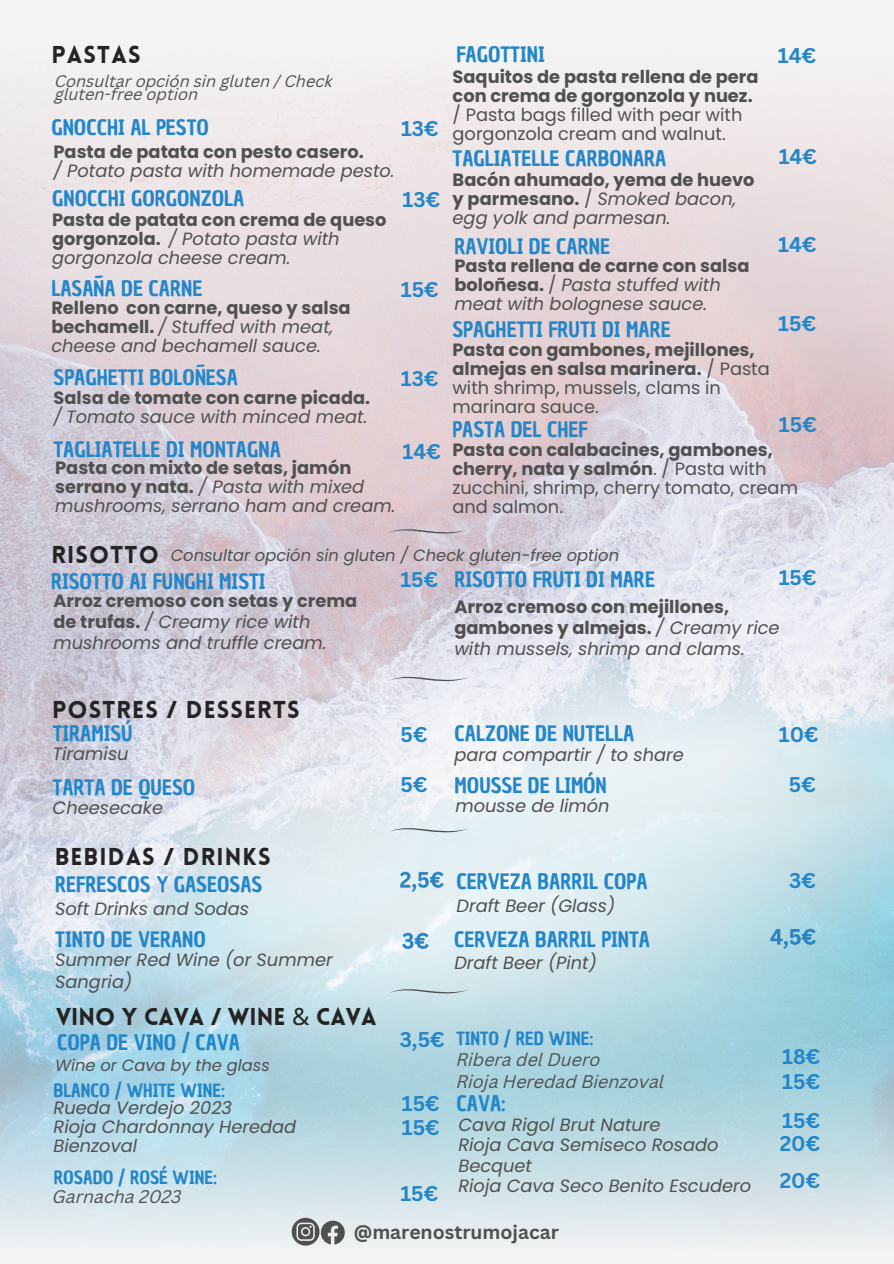
<style>
.page{position:relative;width:894px;height:1264px;background:#fff}
.page>*{position:absolute;margin:0;border:0;box-sizing:border-box;transform-origin:0 0}
.t1{font:900 23.7px "Lovelo";letter-spacing:.05em;color:#242424}
.t2{font:900 23.7px "Lovelo";color:#242424}
.t3{font:20.7px "Chau Philomene One";color:#2386c8}
.t4{font:700 20.7px "Canva Sans";color:#2386c8}
.t5{font:700 19.2px "Canva Sans";color:#505050}
.t6{font:italic 17.85px/18.9px "Poppins";color:#505050}
.t7{font:700 17.85px/18.9px "Poppins";color:#505050}
.t8{font:17.85px/18.9px "Poppins";color:#505050}
.t9{font:italic 17.85px "Canva Sans";color:#505050}
.t10{font:17.85px "Chau Philomene One";color:#2386c8}
.t11{font:italic 16.35px "Poppins";color:#505050}
.t12{font:italic 16.35px/13.4px "Canva Sans";color:#505050}
.s1{font-weight:400;font-style:italic}
.s2{font-weight:700;font-style:normal}
.s3{font-weight:400}
.s4{font-style:normal}
.s5{font-weight:700}
.s6{font-family:"Noto Sans";font-weight:400}
</style>
<div class="page">
<img style="left:0;top:34px;width:893px;height:1223px">
<svg style="left:291px;top:1217px;width:53px;height:28px"></svg>
<svg style="left:387px;top:527px;width:80px;height:7px"></svg>
<svg style="left:389px;top:675px;width:79px;height:6px"></svg>
<svg style="left:0;top:727px;width:893px;height:389px;background:#c8e0e8"></svg>
<svg style="left:389px;top:826px;width:79px;height:6px"></svg>
<svg style="left:389px;top:987px;width:79px;height:6px"></svg>
<svg style="left:547px;top:893px;width:11px;height:15px"></svg>
<img style="left:397px;top:865px;width:49px;height:30px">
<img style="left:399px;top:926px;width:33px;height:29px">
<img style="left:767px;top:922px;width:52px;height:30px">
<h2 class="t1" style="left:51px;top:46px;width:90px">PASTAS</h2>
<h2 class="t12" style="left:55px;top:76px;width:279px">Consultar opción sin gluten / Check gluten-free option</h2>
<h2 class="t3" style="left:51px;top:113px;width:159px">GNOCCHI AL PESTO</h2>
<h2 class="t4" style="left:401px;top:114px;width:39px">13€</h2>
<h3 class="t7" style="left:53px;top:142px;width:312px">Pasta de patata con pesto casero.</h3>
<h3 class="t6" style="left:53px;top:161px;width:342px">/ Potato pasta with homemade pesto.</h3>
<p class="t3" style="left:52px;top:184px;width:194px">GNOCCHI GORGONZOLA</p>
<p class="t4" style="left:402px;top:185px;width:39px">13€</p>
<p class="t7" style="left:52px;top:210px;width:336px">Pasta de patata con crema de queso gorgonzola. <span class="s1">/ Potato pasta with gorgonzola cheese cream.</span></p>
<h2 class="t3" style="left:51px;top:274px;width:152px">LASAÑA DE CARNE</h2>
<h3 class="t4" style="left:401px;top:274px;width:39px">15€</h3>
<h1 class="t6" style="left:51px;top:298px;width:301px"><span class="s2">Relleno con carne, queso y salsa bechamell.</span> / Stuffed with meat, cheese and bechamell sauce.</h1>
<h2 class="t3" style="left:53px;top:364px;width:186px">SPAGHETTI BOLOÑESA</h2>
<p class="t4" style="left:401px;top:364px;width:39px">13€</p>
<p class="t7" style="left:53px;top:388px;width:318px">Salsa de tomate con carne picada.</p>
<h3 class="t6" style="left:53px;top:407px;width:315px">/ Tomato sauce with minced meat.</h3>
<p class="t3" style="left:53px;top:436px;width:229px">TAGLIATELLE DI MONTAGNA</p>
<p class="t4" style="left:402px;top:436px;width:40px">14€</p>
<p class="t6" style="left:55px;top:459px;width:341px"><span class="s2">Pasta con mixto de setas, jamón serrano y nata.</span> / Pasta with mixed mushrooms, serrano ham and cream.</p>
<h3 class="t3" style="left:456px;top:41px;width:90px">FAGOTTINI</h3>
<h2 class="t4" style="left:777px;top:41px;width:40px">14€</h2>
<h3 class="t7" style="left:452px;top:67px;width:307px">Saquitos de pasta rellena de pera con crema de gorgonzola y nuez.</h3>
<h3 class="t8" style="left:452px;top:105px;width:291px">/ Pasta bags filled with pear with gorgonzola cream and walnut.</h3>
<h3 class="t3" style="left:452px;top:144px;width:215px">TAGLIATELLE CARBONARA</h3>
<h2 class="t4" style="left:778px;top:142px;width:40px">14€</h2>
<p class="t7" style="left:452px;top:171px;width:303px">Bacón ahumado, yema de huevo y parmesano. <span class="s3">/</span> <span class="s1">Smoked bacon, egg yolk and parmesan.</span></p>
<h1 class="t3" style="left:454px;top:232px;width:157px">RAVIOLI DE CARNE</h1>
<p class="t4" style="left:778px;top:230px;width:40px">14€</p>
<p class="t6" style="left:454px;top:257px;width:296px"><span class="s2">Pasta rellena de carne con salsa boloñesa.</span> <span class="s4">/</span> Pasta stuffed with meat with bolognese sauce.</p>
<h4 class="t3" style="left:452px;top:316px;width:220px">SPAGHETTI FRUTI DI MARE</h4>
<p class="t4" style="left:778px;top:309px;width:39px">15€</p>
<p class="t7" style="left:452px;top:340px;width:319px">Pasta con gambones, mejillones, almejas en salsa marinera. <span class="s3">/ Pasta with shrimp, mussels, clams in marinara sauce.</span></p>
<h3 class="t3" style="left:452px;top:416px;width:137px">PASTA DEL CHEF</h3>
<p class="t4" style="left:778px;top:409px;width:39px">15€</p>
<h2 class="t8" style="left:452px;top:441px;width:347px"><span class="s5">Pasta con calabacines, gambones, cherry, nata y salmón</span>. / Pasta with zucchini, shrimp, cherry tomato, cream and salmon.</h2>
<p class="t11" style="left:171px;top:543px;width:450px">Consultar opción sin gluten / Check gluten-free option</p>
<p class="t1" style="left:51px;top:545px;width:109px">RISOTTO</p>
<p class="t6" style="left:53px;top:590px;width:305px;line-height:21.1px"><span class="s2">Arroz cremoso con setas y crema de trufas.</span> / Creamy rice with mushrooms and truffle cream.</p>
<h3 class="t3" style="left:454px;top:565px;width:202px">RISOTTO FRUTI DI MARE</h3>
<p class="t4" style="left:778px;top:563px;width:39px">15€</p>
<h3 class="t3" style="left:51px;top:567px;width:216px">RISOTTO AI FUNGHI MISTI</h3>
<h3 class="t4" style="left:400px;top:565px;width:39px">15€</h3>
<h3 class="t7" style="left:454px;top:596px;width:326px;line-height:21.1px">Arroz cremoso con mejillones, gambones y almejas. <span class="s1">/ Creamy rice with mussels, shrimp and clams.</span></h3>
<h3 class="t1" style="left:52px;top:700px;width:249px">POSTRES / DESSERTS</h3>
<h2 class="t3" style="left:53px;top:719px;width:81px">TIRAMISÚ</h2>
<h3 class="t4" style="left:400px;top:720px;width:28px">5€</h3>
<p class="t6" style="left:53px;top:744px;width:77px">Tiramisu</p>
<p class="t3" style="left:454px;top:719px;width:181px">CALZONE DE NUTELLA</p>
<h2 class="t4" style="left:778px;top:720px;width:41px">10€</h2>
<p class="t6" style="left:454px;top:745px;width:231px">para compartir / to share</p>
<h2 class="t3" style="left:53px;top:773px;width:144px">TARTA DE QUESO</h2>
<h3 class="t4" style="left:400px;top:769px;width:28px">5€</h3>
<p class="t6" style="left:53px;top:798px;width:112px">Cheesecake</p>
<h3 class="t3" style="left:454px;top:771px;width:154px">MOUSSE DE LIMÓN</h3>
<p class="t6" style="left:455px;top:796px;width:156px">mousse de limón</p>
<h2 class="t4" style="left:788px;top:769px;width:28px">5€</h2>
<h2 class="t1" style="left:55px;top:847px;width:217px">BEBIDAS / DRINKS</h2>
<h3 class="t3" style="left:55px;top:870px;width:208px">REFRESCOS Y GASEOSAS</h3>
<p class="t6" style="left:55px;top:899px;width:195px">Soft Drinks and Sodas</p>
<h3 class="t3" style="left:55px;top:925px;width:152px">TINTO DE VERANO</h3>
<p class="t6" style="left:55px;top:949px;width:279px;line-height:21.1px">Summer Red Wine (or Summer<br>Sangria)</p>
<p class="t2" style="left:56px;top:1007px;width:322px">VINO Y CAVA / WINE <span class="s6">&amp;</span> CAVA</p>
<h2 class="t3" style="left:57px;top:1028px;width:184px">COPA DE VINO / CAVA</h2>
<p class="t4" style="left:399px;top:1024px;width:46px">3,5€</p>
<h3 class="t11" style="left:55px;top:1053px;width:216px">Wine or Cava by the glass</h3>
<p class="t10" style="left:53px;top:1078px;width:173px">BLANCO / WHITE WINE:</p>
<p class="t6" style="left:53px;top:1098px;width:180px">Rueda Verdejo 2023</p>
<h1 class="t6" style="left:53px;top:1117px;width:244px">Rioja Chardonnay Heredad<br>Bienzoval</h1>
<p class="t10" style="left:54px;top:1164px;width:165px">ROSADO / ROSÉ WINE:</p>
<h2 class="t9" style="left:53px;top:1188px;width:130px">Garnacha 2023</h2>
<p class="t4" style="left:402px;top:1089px;width:39px">15€</p>
<p class="t4" style="left:402px;top:1112px;width:39px">15€</p>
<h2 class="t4" style="left:400px;top:1178px;width:39px">15€</h2>
<h1 class="t3" style="left:456px;top:867px;width:192px">CERVEZA BARRIL COPA</h1>
<p class="t6" style="left:456px;top:896px;width:160px">Draft Beer (Glass)</p>
<p class="t3" style="left:454px;top:925px;width:197px">CERVEZA BARRIL PINTA</p>
<h2 class="t6" style="left:454px;top:952px;width:144px">Draft Beer (Pint)</h2>
<h2 class="t10" style="left:456px;top:1026px;width:138px">TINTO / RED WINE:</h2>
<h3 class="t9" style="left:456px;top:1052px;width:145px">Ribera del Duero</h3>
<p class="t9" style="left:456px;top:1073px;width:209px">Rioja Heredad Bienzoval</p>
<p class="t3" style="left:456px;top:1089px;width:51px">CAVA:</p>
<h2 class="t6" style="left:458px;top:1115px;width:203px">Cava Rigol Brut Nature</h2>
<p class="t6" style="left:458px;top:1134px;width:261px;line-height:20.2px">Rioja Cava Semiseco Rosado<br>Becquet</p>
<h3 class="t6" style="left:458px;top:1176px;width:294px">Rioja Cava Seco Benito Escudero</h3>
<p class="t4" style="left:788px;top:865px;width:28px">3€</p>
<h2 class="t4" style="left:781px;top:1042px;width:40px">18€</h2>
<p class="t4" style="left:782px;top:1066px;width:39px">15€</p>
<h3 class="t4" style="left:782px;top:1105px;width:39px">15€</h3>
<p class="t4" style="left:779px;top:1129px;width:42px">20€</p>
<h3 class="t4" style="left:779px;top:1166px;width:42px">20€</h3>
<p class="t5" style="left:354px;top:1218px;width:206px">@marenostrumojacar</p>
</div>
